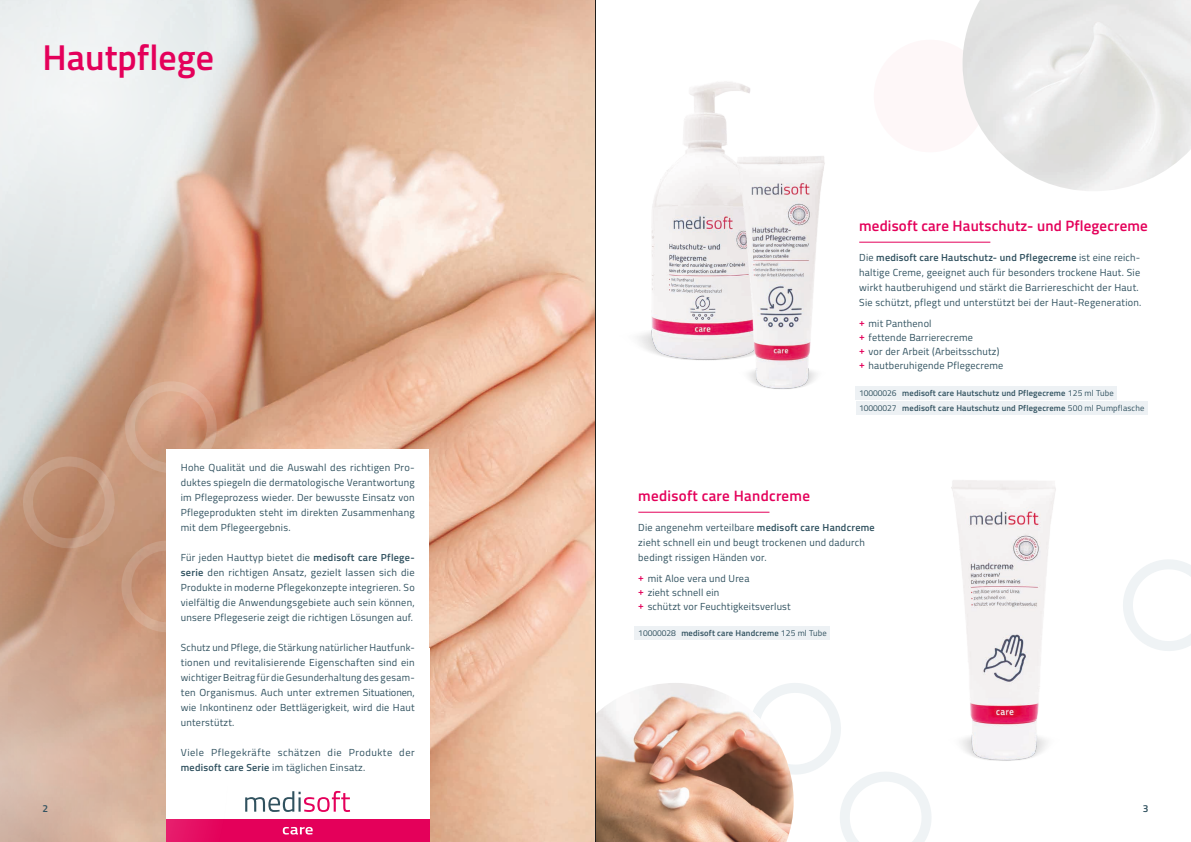
<style>
.page{position:relative;width:1191px;height:842px;background:#fff}
.page>*{position:absolute;margin:0;border:0;box-sizing:border-box;transform-origin:0 0}
.t1{font:600 36px "Titillium";color:#e4005a}
.t2{font:600 15px "Titillium";letter-spacing:.01em;color:#e4005a}
.t3{font:10.2px/15px "Titillium";letter-spacing:.025em;color:#30515f}
.t4{font:10.2px/15px "Titillium";letter-spacing:.05em;color:#30515f}
.t5{font:600 10.2px "Titillium";color:#30515f}
.t6{font:600 8.5px/15px "Titillium";letter-spacing:.02em;color:#30515f}
.s1{font-weight:600}
.s2{font-weight:600;color:#e4005a}
.s3{font-weight:400}
</style>
<div class="page">
<div style="left:873px;top:40px;width:113px;height:112px;background:#fef7f8;border-radius:50%"></div>
<svg style="left:1123px;top:559px;width:68px;height:92px"></svg>
<svg style="left:793px;top:683px;width:138px;height:159px"></svg>
<img style="left:596px;top:683px;width:197px;height:159px">
<img style="left:0;top:0;width:595px;height:842px">
<div style="left:125px;top:381px;width:92px;height:92px;border:10px solid #eff3f5;border-radius:50%"></div>
<div style="left:23px;top:456px;width:92px;height:92px;border:10px solid #eff3f5;border-radius:50%"></div>
<div style="left:166px;top:649px;width:263px;height:193px;background:#fff"></div>
<div style="left:166px;top:819px;width:263px;height:23px;background:#e4005a"></div>
<svg style="left:283px;top:827px;width:30px;height:7px"></svg>
<svg style="left:0;top:0;width:306px;height:321px"></svg>
<div style="left:635px;top:626px;width:195px;height:13px;background:#edf1f4"></div>
<hr style="left:638px;top:512px;width:131px;height:1px;background:#e4005a">
<div style="left:855px;top:386px;width:261px;height:13px;background:#edf1f4"></div>
<div style="left:855px;top:401px;width:292px;height:13px;background:#edf1f4"></div>
<hr style="left:859px;top:242px;width:131px;height:1px;background:#e4005a">
<svg style="left:0;top:531px;width:207px;height:311px"></svg>
<div style="left:167px;top:449px;width:262px;height:336px;background:#fff"></div>
<img style="left:637px;top:82px;width:113px;height:278px">
<img style="left:718px;top:138px;width:107px;height:251px">
<img style="left:919px;top:480px;width:137px;height:319px">
<img style="left:245px;top:791px;width:105px;height:21px">
<hr style="left:595px;top:0;width:1px;height:842px;background:#1d1d1b">
<h1 class="t1" style="left:43px;top:30px;width:173px">Hautpflege</h1>
<p class="t3" style="left:181px;top:459px;width:235px;text-align:justify">Hohe Qualität und die Auswahl des richtigen Pro&shy;duktes spiegeln die dermatologische Verantwortung im Pflegeprozess wieder. Der bewusste Einsatz von Pflegeprodukten steht im direkten Zusammenhang mit dem Pflegeergebnis.</p>
<p class="t3" style="left:181px;top:549px;width:235px;text-align:justify">Für jeden Hauttyp bietet die <span class="s1">medisoft care Pflege&shy;serie</span> den richtigen Ansatz, gezielt lassen sich die Produkte in moderne Pflegekonzepte integrieren. So vielfältig die Anwendungsgebiete auch sein können, unsere Pflegeserie zeigt die richtigen Lösungen auf.</p>
<p class="t3" style="left:181px;top:639px;width:235px;text-align:justify">Schutz und Pflege, die Stärkung natürlicher Hautfunk&shy;tionen und revitalisierende Eigenschaften sind ein wichtiger Beitrag für die Gesunderhaltung des gesam&shy;ten Organismus. Auch unter extremen Situationen, wie Inkontinenz oder Bettlägerigkeit, wird die Haut unterstützt.</p>
<p class="t4" style="left:181px;top:744px;width:235px">Viele Pflegekräfte schätzen die Produkte der <span class="s1">medisoft care Serie</span> im täglichen Einsatz.</p>
<h2 class="t2" style="left:859px;top:214px;width:290px">medisoft care Hautschutz- und Pflegecreme</h2>
<p class="t3" style="left:859px;top:249px;width:284px">Die <span class="s1">medisoft care Hautschutz- und Pflegecreme</span> ist eine reich&shy;haltige Creme, geeignet auch für besonders trockene Haut. Sie wirkt hautberuhigend und stärkt die Barriereschicht der Haut.<br>Sie schützt, pflegt und unterstützt bei der Haut-Regeneration.</p>
<p class="t3" style="left:859px;top:316px;width:146px;line-height:14px"><span class="s2">+</span> mit Panthenol<br><span class="s2">+</span> fettende Barrierecreme<br><span class="s2">+</span> vor der Arbeit (Arbeitsschutz) <span class="s2">+</span> hautberuhigende Pflegecreme</p>
<p class="t6" style="left:859px;top:385px;width:287px"><span class="s3">10000026</span> medisoft care Hautschutz und Pflegecreme <span class="s3">125 ml Tube<br>10000027</span> medisoft care Hautschutz und Pflegecreme <span class="s3">500 ml Pumpflasche</span></p>
<h2 class="t2" style="left:638px;top:484px;width:173px">medisoft care Handcreme</h2>
<p class="t3" style="left:638px;top:519px;width:238px">Die angenehm verteilbare <span class="s1">medisoft care Handcreme </span>zieht schnell ein und beugt trockenen und dadurch bedingt rissigen Händen vor.</p>
<p class="t3" style="left:638px;top:571px;width:154px;line-height:14px"><span class="s2">+</span> mit Aloe vera und Urea<br><span class="s2">+</span> zieht schnell ein<br><span class="s2">+</span> schützt vor Feuchtigkeitsverlust</p>
<p class="t6" style="left:638px;top:625px;width:190px"><span class="s3">10000028</span> medisoft care Handcreme <span class="s3">125 ml Tube</span></p>
<p class="t5" style="left:43px;top:801px;width:7px">2</p>
<p class="t5" style="left:1142px;top:801px;width:7px">3</p>
</div>
